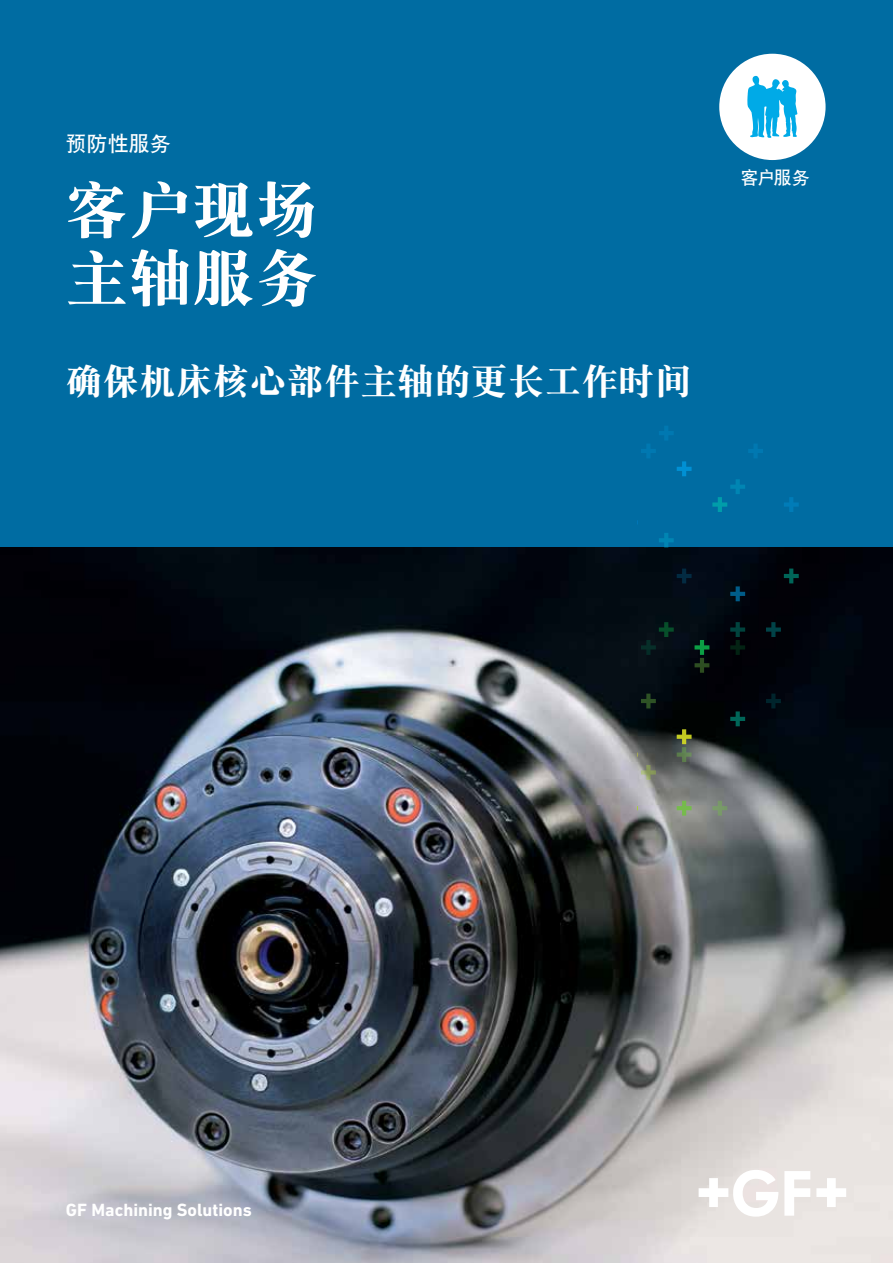
<style>
.page{position:relative;width:893px;height:1263px;background:#fff}
.page>*{position:absolute;margin:0;border:0;box-sizing:border-box;transform-origin:0 0}
.t1{font:61.8px/67.9px "DFP Song W9";letter-spacing:.025em;color:#fff}
.t2{font:36px "DFP Song W9";letter-spacing:.025em;color:#fff}
.t3{font:21px "DFP Hei W7";color:#fff}
.t4{font:700 18px "DIN Next W1 G";color:#fff}
.t5{font:18px "DFP Hei W7";color:#fff}
</style>
<div class="page">
<div style="left:0;top:0;width:893px;height:618px;background:#006ca2"></div>
<img style="left:0;top:548px;width:893px;height:715px">
<svg style="left:699px;top:1170px;width:79px;height:46px"></svg>
<svg style="left:784px;top:1171px;width:26px;height:45px"></svg>
<svg style="left:816px;top:1178px;width:30px;height:29px"></svg>
<div style="left:719px;top:54px;width:107px;height:106px;background:#fff;border-radius:50%"></div>
<svg style="left:747px;top:76px;width:50px;height:62px"></svg>
<svg style="left:638px;top:801px;width:1px;height:15px"></svg>
<svg style="left:641px;top:693px;width:15px;height:15px"></svg>
<svg style="left:638px;top:747px;width:18px;height:33px"></svg>
<svg style="left:659px;top:533px;width:15px;height:15px"></svg>
<svg style="left:641px;top:622px;width:33px;height:33px"></svg>
<svg style="left:641px;top:426px;width:51px;height:50px"></svg>
<svg style="left:677px;top:568px;width:15px;height:15px"></svg>
<svg style="left:677px;top:729px;width:15px;height:33px"></svg>
<svg style="left:677px;top:801px;width:15px;height:15px"></svg>
<svg style="left:695px;top:640px;width:14px;height:33px"></svg>
<svg style="left:712px;top:801px;width:15px;height:15px"></svg>
<svg style="left:712px;top:479px;width:33px;height:33px"></svg>
<svg style="left:730px;top:586px;width:15px;height:15px"></svg>
<svg style="left:730px;top:622px;width:15px;height:33px"></svg>
<svg style="left:730px;top:711px;width:15px;height:15px"></svg>
<svg style="left:748px;top:444px;width:15px;height:14px"></svg>
<svg style="left:766px;top:622px;width:15px;height:15px"></svg>
<svg style="left:766px;top:693px;width:15px;height:15px"></svg>
<svg style="left:784px;top:497px;width:15px;height:15px"></svg>
<svg style="left:784px;top:568px;width:15px;height:15px"></svg>
<p class="t3" style="left:66px;top:133px;width:106px">预防性服务</p>
<h1 class="t1" style="left:66px;top:176px;width:253px">客户现场主轴服务</h1>
<h2 class="t2" style="left:66px;top:363px;width:627px">确保机床核心部件主轴的更长工作时间</h2>
<p class="t5" style="left:741px;top:169px;width:71px">客户服务</p>
<p class="t4" style="left:734px;top:168px;width:79px">Customer</p>
<p class="t4" style="left:66px;top:1199px;width:187px">GF Machining Solutions</p>
</div>
